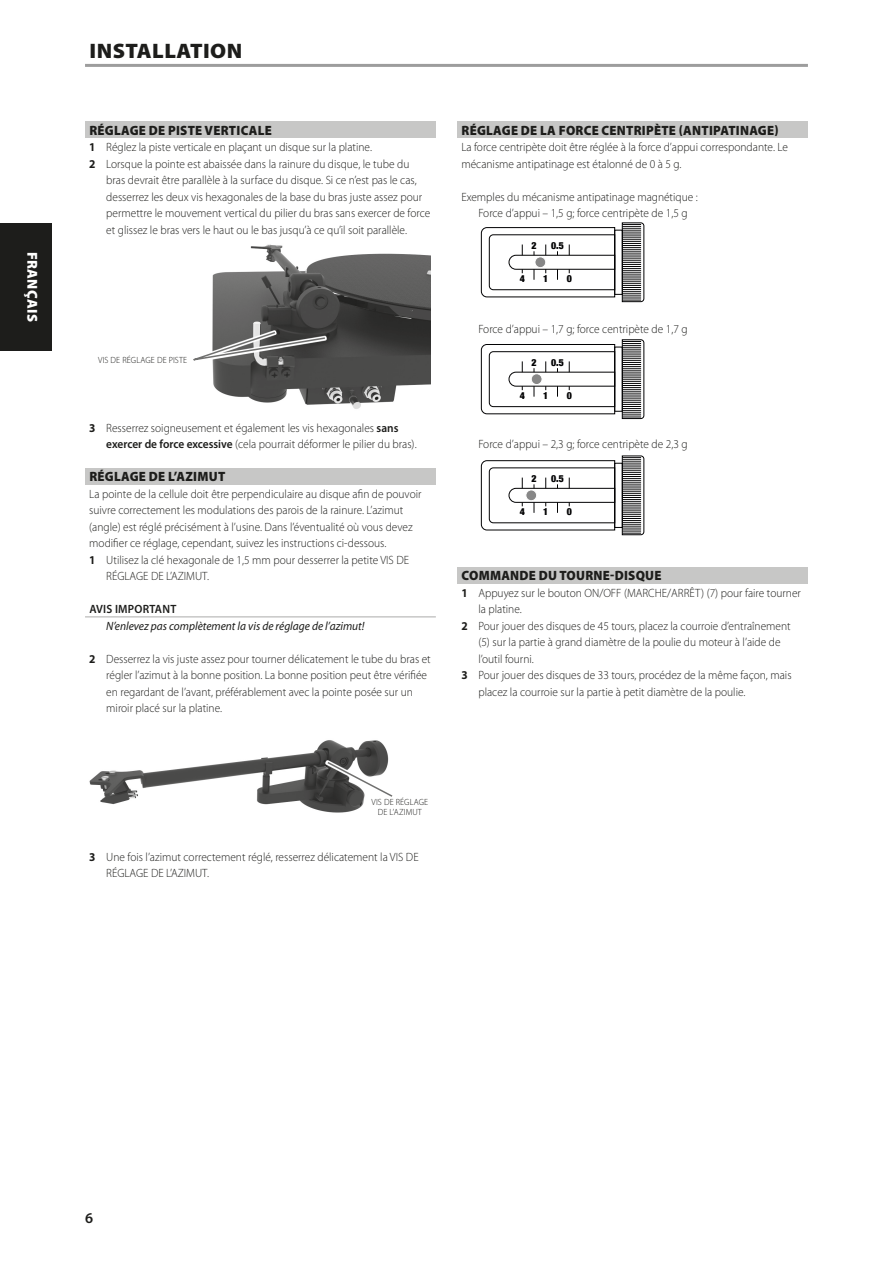
<style>
.page{position:relative;width:893px;height:1263px;background:#fff}
.page>*{position:absolute;margin:0;border:0;box-sizing:border-box;transform-origin:0 0}
.Body_copy_-_header{font:900 21px "Myriad Pro";letter-spacing:.02em;color:#1d1d1b;scale:1.05 1}
.t1{font:600 15px "Myriad Pro";color:#1d1d1b}
.t2{font:900 14.4px "Myriad Pro";letter-spacing:.02em;color:#fff}
.Body_copy_-_sub-sect{font:900 13.5px "Myriad Pro";letter-spacing:.02em;color:#1d1d1b;scale:.95 1}
.Body_copy_-_indent_1{font:300 12px/16.5px "Myriad Pro";color:#1d1d1b;scale:.95 1}
.Body_copy_-_normal{font:300 12px/16.5px "Myriad Pro";color:#1d1d1b;scale:.95 1}
.Body_copy_-_note{font:italic 12px "Myriad Pro";color:#1d1d1b;scale:.95 1}
.Body_copy_-_note_hea{font:600 12px "Myriad Pro";letter-spacing:.02em;color:#1d1d1b;scale:.95 1}
.t3{font:900 condensed 9.75px "Helvetica Neue";color:#020203}
.Diagram_-_labels{font:300 9px/10.5px "Myriad Pro";letter-spacing:.015em;color:#1d1d1b;text-align:center;scale:.95 1}
.s1{font-weight:700}
.s2{font-weight:600}
</style>
<div class="page">
<div style="left:0;top:223px;width:51px;height:127px;background:#1d1d1b"></div>
<hr style="left:85px;top:64px;width:723px;height:3px;background:#9d9d9d">
<div style="left:85px;top:121px;width:351px;height:17px;background:#c7c7c6"></div>
<div style="left:85px;top:468px;width:351px;height:16px;background:#c7c7c6"></div>
<hr style="left:85px;top:616px;width:351px;height:2px;background:#c7c7c6">
<div style="left:457px;top:121px;width:351px;height:17px;background:#c7c7c6"></div>
<div style="left:457px;top:567px;width:351px;height:16px;background:#c7c7c6"></div>
<img style="left:212px;top:244px;width:219px;height:165px">
<svg style="left:212px;top:330px;width:115px;height:1px"></svg>
<svg style="left:193px;top:331px;width:134px;height:33px"></svg>
<img style="left:89px;top:740px;width:300px;height:73px">
<svg style="left:326px;top:760px;width:67px;height:38px"></svg>
<svg style="left:481px;top:460px;width:134px;height:71px"></svg>
<svg style="left:621px;top:455px;width:24px;height:80px;background:#898989"></svg>
<svg style="left:481px;top:344px;width:134px;height:71px"></svg>
<svg style="left:621px;top:339px;width:24px;height:80px"></svg>
<svg style="left:481px;top:227px;width:134px;height:71px"></svg>
<svg style="left:621px;top:222px;width:24px;height:80px;background:#888889"></svg>
<p class="t2" style="left:42px;top:252px;width:71px;rotate:90deg">FRANÇAIS</p>
<p class="Body_copy_-_header" style="left:90px;top:37px;width:147px">INSTALLATION</p>
<p class="Body_copy_-_sub-sect" style="left:89px;top:121px;width:194px">RÉGLAGE DE PISTE VERTICALE</p>
<p class="Body_copy_-_indent_1" style="left:89px;top:139px;width:299px"><span class="s1">1</span> Réglez la piste verticale en plaçant un disque sur la platine.</p>
<p class="Body_copy_-_indent_1" style="left:106px;top:155px;width:343px;text-indent:-17px"><span class="s1">2</span> Lorsque la pointe est abaissée dans la rainure du disque, le tube du bras devrait être parallèle à la surface du disque. Si ce n’est pas le cas, desserrez les deux vis hexagonales de la base du bras juste assez pour permettre le mouvement vertical du pilier du bras sans exercer de force et glissez le bras vers le haut ou le bas jusqu’à ce qu’il soit parallèle.</p>
<p class="Diagram_-_labels" style="left:98px;top:355px;width:95px">VIS DE RÉGLAGE DE PISTE</p>
<p class="Body_copy_-_indent_1" style="left:106px;top:419px;width:328px;text-indent:-17px"><span class="s1">3</span> Resserrez soigneusement et également les vis hexagonales <span class="s2">sans exercer de force excessive</span> (cela pourrait déformer le pilier du bras).</p>
<p class="Body_copy_-_sub-sect" style="left:89px;top:467px;width:145px">RÉGLAGE DE L’AZIMUT</p>
<p class="Body_copy_-_normal" style="left:89px;top:485px;width:351px">La pointe de la cellule doit être perpendiculaire au disque afin de pouvoir suivre correctement les modulations des parois de la rainure. L’azimut (angle) est réglé précisément à l’usine. Dans l’éventualité où vous devez modifier ce réglage, cependant, suivez les instructions ci-dessous.</p>
<p class="Body_copy_-_indent_1" style="left:106px;top:551px;width:320px;text-indent:-17px"><span class="s1">1</span> Utilisez la clé hexagonale de 1,5 mm pour desserrer la petite VIS DE<br>RÉGLAGE DE L’AZIMUT.</p>
<p class="Body_copy_-_note_hea" style="left:89px;top:601px;width:93px">AVIS IMPORTANT</p>
<p class="Body_copy_-_note" style="left:106px;top:618px;width:273px">N’enlevez pas complètement la vis de réglage de l’azimut!</p>
<p class="Body_copy_-_indent_1" style="left:106px;top:650px;width:343px;text-indent:-17px"><span class="s1">2</span> Desserrez la vis juste assez pour tourner délicatement le tube du bras et régler l’azimut à la bonne position. La bonne position peut être vérifiée en regardant de l’avant, préférablement avec la pointe posée sur un miroir placé sur la platine.</p>
<p class="Body_copy_-_sub-sect" style="left:461px;top:121px;width:335px">RÉGLAGE DE LA FORCE CENTRIPÈTE (ANTIPATINAGE)</p>
<p class="Body_copy_-_normal" style="left:461px;top:139px;width:345px">La force centripète doit être réglée à la force d’appui correspondante. Le mécanisme antipatinage est étalonné de 0 à 5 g.</p>
<p class="Body_copy_-_normal" style="left:461px;top:188px;width:250px">Exemples du mécanisme antipatinage magnétique :</p>
<p class="Body_copy_-_indent_1" style="left:478px;top:205px;width:222px">Force d’appui – 1,5 g; force centripète de 1,5 g</p>
<p class="t3" style="left:531px;top:237px;width:7px">2</p>
<p class="t3" style="left:531px;top:243px;width:7px">2</p>
<p class="t3" style="left:551px;top:237px;width:14px">0.5</p>
<p class="t3" style="left:551px;top:243px;width:14px">0.5</p>
<p class="t3" style="left:520px;top:271px;width:7px">4</p>
<p class="t3" style="left:543px;top:271px;width:7px">1</p>
<p class="t3" style="left:567px;top:271px;width:7px">0</p>
<p class="t3" style="left:520px;top:276px;width:7px">4</p>
<p class="t3" style="left:543px;top:276px;width:7px">1</p>
<p class="t3" style="left:567px;top:276px;width:7px">0</p>
<p class="Body_copy_-_indent_1" style="left:478px;top:320px;width:222px">Force d’appui – 1,7 g; force centripète de 1,7 g</p>
<p class="t3" style="left:531px;top:349px;width:7px">2</p>
<p class="t3" style="left:531px;top:354px;width:7px">2</p>
<p class="t3" style="left:531px;top:359px;width:7px">2</p>
<p class="t3" style="left:551px;top:349px;width:14px">0.5</p>
<p class="t3" style="left:551px;top:354px;width:14px">0.5</p>
<p class="t3" style="left:551px;top:359px;width:14px">0.5</p>
<p class="t3" style="left:520px;top:382px;width:7px">4</p>
<p class="t3" style="left:543px;top:382px;width:7px">1</p>
<p class="t3" style="left:567px;top:382px;width:7px">0</p>
<p class="t3" style="left:520px;top:388px;width:7px">4</p>
<p class="t3" style="left:543px;top:388px;width:7px">1</p>
<p class="t3" style="left:567px;top:388px;width:7px">0</p>
<p class="t3" style="left:520px;top:392px;width:7px">4</p>
<p class="t3" style="left:543px;top:392px;width:7px">1</p>
<p class="t3" style="left:567px;top:392px;width:7px">0</p>
<p class="Body_copy_-_indent_1" style="left:478px;top:436px;width:222px">Force d’appui – 2,3 g; force centripète de 2,3 g</p>
<p class="t3" style="left:531px;top:465px;width:7px">2</p>
<p class="t3" style="left:531px;top:470px;width:7px">2</p>
<p class="t3" style="left:551px;top:465px;width:14px">0.5</p>
<p class="t3" style="left:551px;top:470px;width:14px">0.5</p>
<p class="t3" style="left:520px;top:499px;width:7px">4</p>
<p class="t3" style="left:543px;top:499px;width:7px">1</p>
<p class="t3" style="left:567px;top:499px;width:7px">0</p>
<p class="t3" style="left:520px;top:504px;width:7px">4</p>
<p class="t3" style="left:543px;top:504px;width:7px">1</p>
<p class="t3" style="left:567px;top:504px;width:7px">0</p>
<p class="Body_copy_-_sub-sect" style="left:461px;top:566px;width:212px">COMMANDE DU TOURNE-DISQUE</p>
<p class="Body_copy_-_indent_1" style="left:478px;top:584px;width:341px;text-indent:-17px"><span class="s1">1</span> Appuyez sur le bouton ON/OFF (MARCHE/ARRÊT) (7) pour faire tourner la platine.</p>
<p class="Body_copy_-_indent_1" style="left:478px;top:617px;width:330px;text-indent:-17px"><span class="s1">2</span> Pour jouer des disques de 45 tours, placez la courroie d’entraînement (5) sur la partie à grand diamètre de la poulie du moteur à l’aide de l’outil fourni.</p>
<p class="Body_copy_-_indent_1" style="left:478px;top:667px;width:331px;text-indent:-17px"><span class="s1">3</span> Pour jouer des disques de 33 tours, procédez de la même façon, mais placez la courroie sur la partie à petit diamètre de la poulie.</p>
<p class="Diagram_-_labels" style="left:372px;top:796px;width:61px">VIS DE RÉGLAGE<br>DE L’AZIMUT</p>
<p class="Body_copy_-_indent_1" style="left:106px;top:848px;width:330px;text-indent:-17px"><span class="s1">3</span> Une fois l’azimut correctement réglé, resserrez délicatement la VIS DE<br>RÉGLAGE DE L’AZIMUT.</p>
<p class="t1" style="left:85px;top:1208px;width:10px">6</p>
</div>
